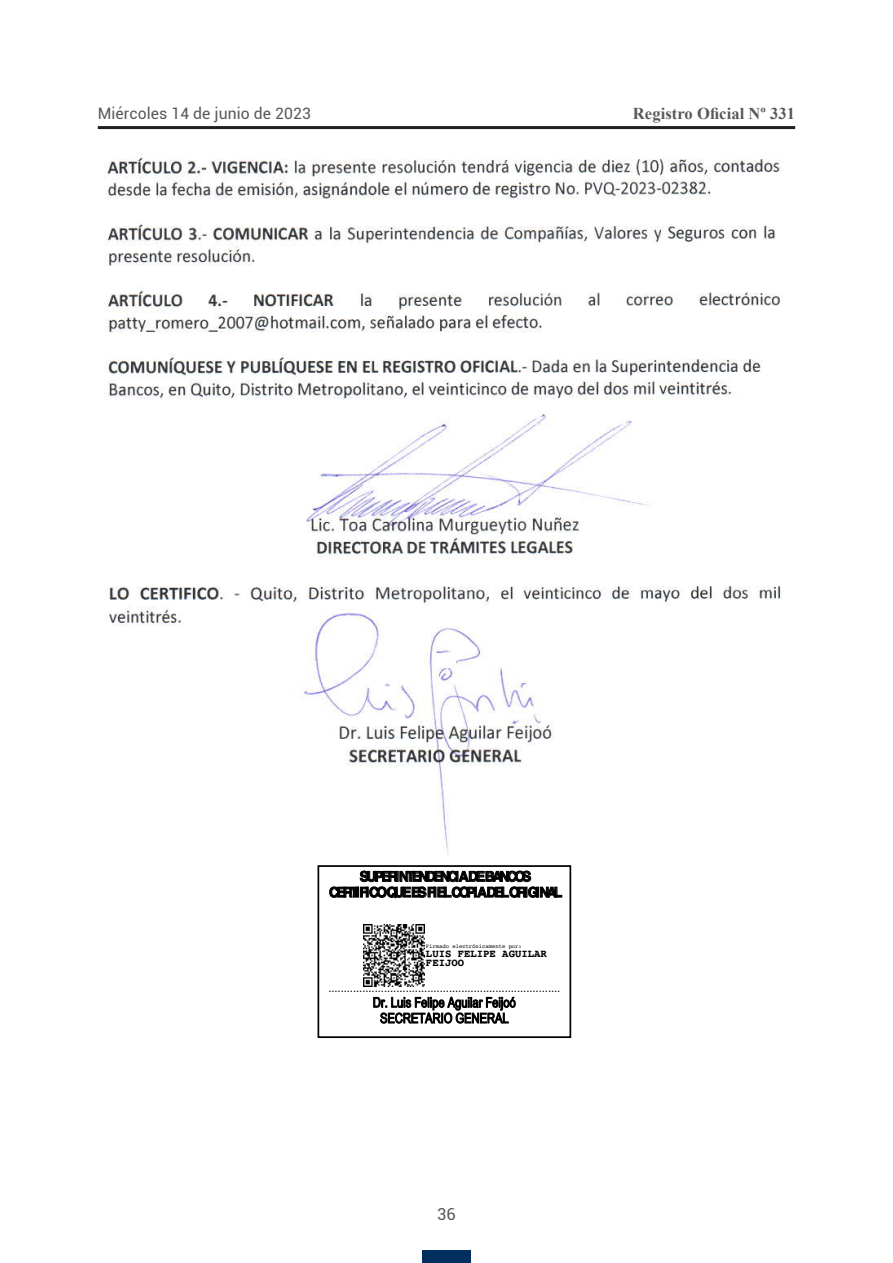
<style>
.page{position:relative;width:893px;height:1263px;background:#fff}
.page>*{position:absolute;margin:0;border:0;box-sizing:border-box;transform-origin:0 0}
.t1{font:700 16.5px "Times New Roman";letter-spacing:.005em;color:#57585a}
.t2{font:16.5px "Roboto";color:#57585a}
.t3{font:15.75px "Roboto";letter-spacing:.005em;color:#57585a}
.t4{font:13.95px/15.8px "Arial Narrow";color:#000;text-align:center}
.t5{font:700 13.95px/15.8px "Helvetica";letter-spacing:-.175em;color:#000;text-align:center}
.t6{font:700 10.8px/9.1px "Courier";color:#000}
.t7{font:5.7px "Courier";color:#000}
</style>
<div class="page">
<hr style="left:98px;top:126px;width:697px;height:3px;background:#231f20">
<div style="left:422px;top:1250px;width:49px;height:13px;background:#002e5e"></div>
<img style="left:104px;top:156px;width:678px;height:882px">
<div style="left:318px;top:865px;width:253px;height:173px;border:2px solid #000"></div>
<img style="left:364px;top:924px;width:61px;height:63px">
<p class="t3" style="left:98px;top:102px;width:215px">Miércoles 14 de junio de 2023</p>
<p class="t1" style="left:633px;top:102px;width:164px">Registro Oficial Nº 331</p>
<p class="t5" style="left:329px;top:869px;width:235px">SUPERINTENDENCIADE BANCOS<br>CERTI FI COQUE ES FI EL COPI ADEL ORI GI NAL</p>
<p class="t7" style="left:426px;top:942px;width:97px">Firmado electrónicamente por:</p>
<p class="t6" style="left:426px;top:948px;width:122px">LUIS FELIPE AGUILAR<br>FEIJOO</p>
<p class="t4" style="left:328px;top:978px;width:234px">...........................................................................<br>Dr. Luis Felipe Aguilar Feijoó<br>SECRETARIO GENERAL</p>
<p class="t2" style="left:437px;top:1203px;width:20px">36</p>
</div>
